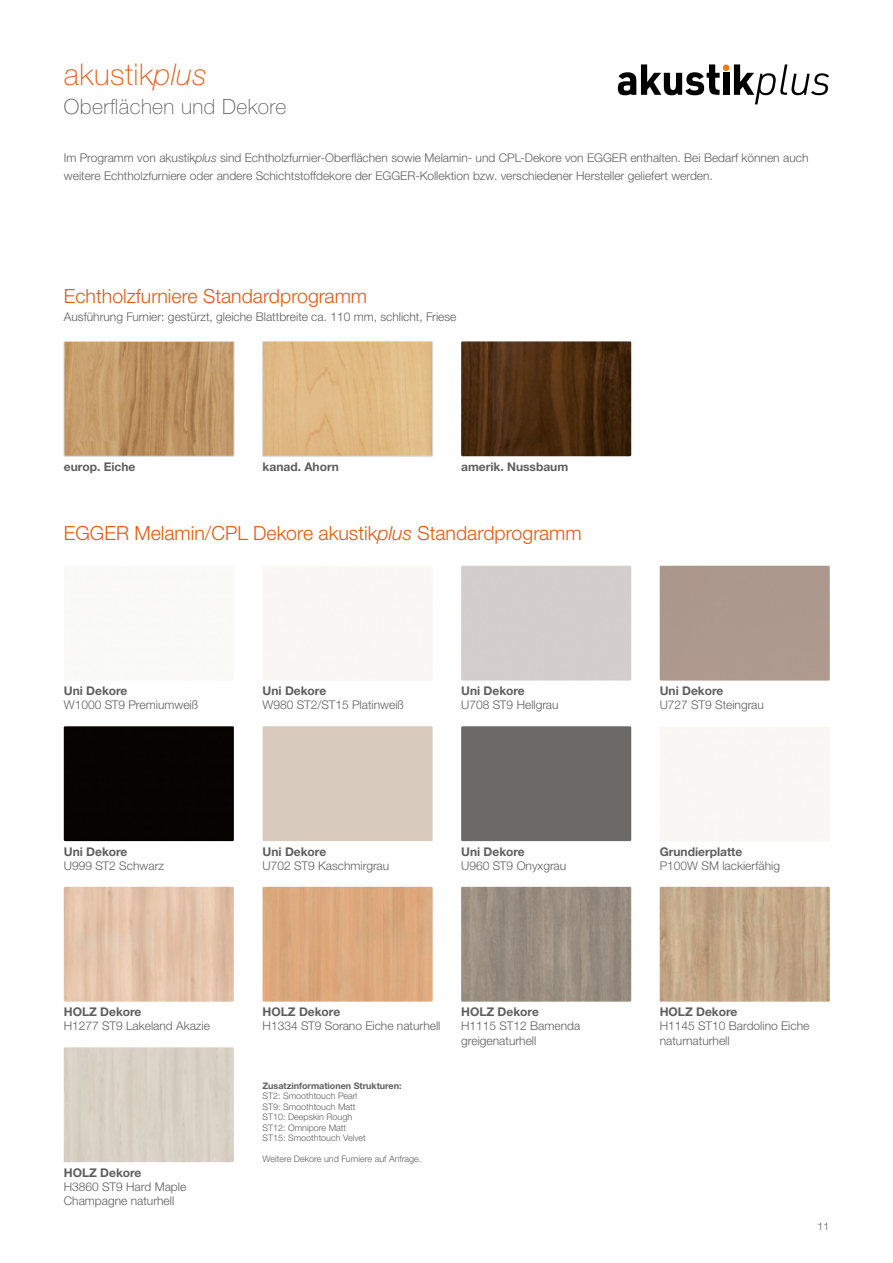
<style>
.page{position:relative;width:893px;height:1263px;background:#fff}
.page>*{position:absolute;margin:0;border:0;box-sizing:border-box;transform-origin:0 0}
.Kapitel{font:100 30px "Helvetica Neue LTW1 G";letter-spacing:.02em;color:#ea580c}
.Kapitel_Untertitel{font:100 21px "Helvetica Neue LTW1 G";letter-spacing:.02em;color:#5f5e5e}
.ÜB_Produkte{font:300 19.5px "Helvetica Neue LTW1 G";color:#ea580c}
.Fließtext{font:300 12px/18px "Helvetica Neue LTW1 G";color:#5f5e5e}
.Bildtext_Dekor_light{font:300 12px/14.4px "Helvetica Neue LTW1 G";color:#5f5e5e}
.Bildtext_Dekor_fett{font:700 12px "Helvetica Neue LTW1 G";color:#5f5e5e}
.t1{font:300 10.5px "Helvetica Neue LTW1 G";color:#5f5e5e}
.Kleingedrucktes{font:300 9px "Helvetica Neue LTW1 G";color:#5f5e5e}
.Kleingedrucktes-2{font:700 9px "Helvetica Neue LTW1 G";color:#5f5e5e}
.s1{font-style:italic}
</style>
<div class="page">
<img style="left:66px;top:343px;width:166px;height:111px">
<div style="left:64px;top:341px;width:170px;height:115px;border:1px solid #dadada"></div>
<div style="left:64px;top:726px;width:170px;height:115px;background:#060301"></div>
<img style="left:64px;top:887px;width:170px;height:115px">
<img style="left:264px;top:343px;width:167px;height:111px">
<div style="left:262px;top:341px;width:171px;height:115px;border:1px solid #dadada"></div>
<div style="left:263px;top:726px;width:170px;height:115px;background:#d8cbbe"></div>
<img style="left:263px;top:887px;width:170px;height:115px">
<img style="left:461px;top:341px;width:170px;height:115px">
<div style="left:461px;top:726px;width:170px;height:115px;background:#6b6a69"></div>
<img style="left:461px;top:887px;width:170px;height:115px">
<div style="left:660px;top:566px;width:170px;height:114px;background:#ad998e"></div>
<img style="left:660px;top:887px;width:170px;height:115px">
<svg style="left:618px;top:64px;width:102px;height:31px"></svg>
<div style="left:723px;top:73px;width:6px;height:22px;background:#000"></div>
<svg style="left:734px;top:64px;width:95px;height:40px"></svg>
<div style="left:723px;top:64px;width:6px;height:7px;background:#ef791b;border-radius:50%"></div>
<p class="Kapitel" style="left:64px;top:57px;width:144px">akustik<span class="s1">plus</span></p>
<p class="Kapitel_Untertitel" style="left:64px;top:94px;width:224px">Oberflächen und Dekore</p>
<p class="Fließtext" style="left:64px;top:149px;width:746px">Im Programm von akustik<span class="s1">plus</span> sind Echtholzfurnier-Oberflächen sowie Melamin- und CPL-Dekore von EGGER enthalten. Bei Bedarf können auch weitere Echtholzfurniere oder andere Schichtstoffdekore der EGGER-Kollektion bzw. verschiedener Hersteller geliefert werden.</p>
<p class="ÜB_Produkte" style="left:64px;top:284px;width:305px">Echtholzfurniere Standardprogramm</p>
<p class="Fließtext" style="left:64px;top:308px;width:394px">Ausführung Furnier: gestürzt, gleiche Blattbreite ca. 110 mm, schlicht, Friese</p>
<p class="Bildtext_Dekor_fett" style="left:64px;top:459px;width:73px">europ. Eiche</p>
<p class="Bildtext_Dekor_fett" style="left:263px;top:459px;width:78px">kanad. Ahorn</p>
<p class="Bildtext_Dekor_fett" style="left:461px;top:459px;width:109px">amerik. Nussbaum</p>
<p class="ÜB_Produkte" style="left:64px;top:521px;width:519px">EGGER Melamin/CPL Dekore akustik<span class="s1">plus</span> Standardprogramm</p>
<p class="Bildtext_Dekor_fett" style="left:64px;top:683px;width:65px">Uni Dekore</p>
<p class="Bildtext_Dekor_light" style="left:64px;top:698px;width:136px">W1000 ST9 Premiumweiß</p>
<p class="Bildtext_Dekor_fett" style="left:263px;top:683px;width:65px">Uni Dekore</p>
<p class="Bildtext_Dekor_light" style="left:263px;top:698px;width:143px">W980 ST2/ST15 Platinweiß</p>
<p class="Bildtext_Dekor_fett" style="left:461px;top:683px;width:65px">Uni Dekore</p>
<p class="Bildtext_Dekor_light" style="left:461px;top:698px;width:99px">U708 ST9 Hellgrau</p>
<p class="Bildtext_Dekor_fett" style="left:660px;top:683px;width:65px">Uni Dekore</p>
<p class="Bildtext_Dekor_light" style="left:660px;top:698px;width:106px">U727 ST9 Steingrau</p>
<p class="Bildtext_Dekor_fett" style="left:64px;top:844px;width:65px">Uni Dekore</p>
<p class="Bildtext_Dekor_light" style="left:64px;top:858px;width:102px">U999 ST2 Schwarz</p>
<p class="Bildtext_Dekor_fett" style="left:263px;top:844px;width:65px">Uni Dekore</p>
<p class="Bildtext_Dekor_light" style="left:263px;top:858px;width:128px">U702 ST9 Kaschmirgrau</p>
<p class="Bildtext_Dekor_fett" style="left:461px;top:844px;width:65px">Uni Dekore</p>
<p class="Bildtext_Dekor_light" style="left:461px;top:858px;width:107px">U960 ST9 Onyxgrau</p>
<p class="Bildtext_Dekor_fett" style="left:660px;top:844px;width:84px">Grundierplatte</p>
<p class="Bildtext_Dekor_light" style="left:660px;top:859px;width:122px">P100W SM lackierfähig</p>
<p class="Bildtext_Dekor_fett" style="left:64px;top:1004px;width:79px">HOLZ Dekore</p>
<p class="Bildtext_Dekor_light" style="left:64px;top:1019px;width:148px">H1277 ST9 Lakeland Akazie</p>
<p class="Bildtext_Dekor_fett" style="left:263px;top:1004px;width:79px">HOLZ Dekore</p>
<p class="Bildtext_Dekor_light" style="left:263px;top:1019px;width:179px">H1334 ST9 Sorano Eiche naturhell</p>
<p class="Bildtext_Dekor_fett" style="left:461px;top:1004px;width:79px">HOLZ Dekore</p>
<p class="Bildtext_Dekor_light" style="left:461px;top:1019px;width:121px">H1115 ST12 Bamenda</p>
<p class="Bildtext_Dekor_light" style="left:461px;top:1033px;width:77px">greigenaturhell</p>
<p class="Bildtext_Dekor_fett" style="left:660px;top:1004px;width:79px">HOLZ Dekore</p>
<p class="Bildtext_Dekor_light" style="left:660px;top:1019px;width:151px">H1145 ST10 Bardolino Eiche naturnaturhell</p>
<p class="Kleingedrucktes-2" style="left:263px;top:1080px;width:141px">Zusatzinformationen Strukturen:</p>
<p class="Kleingedrucktes" style="left:263px;top:1090px;width:96px">ST2: Smoothtouch Pearl</p>
<p class="Kleingedrucktes" style="left:263px;top:1101px;width:95px">ST9: Smoothtouch Matt</p>
<p class="Kleingedrucktes" style="left:263px;top:1111px;width:91px">ST10: Deepskin Rough</p>
<p class="Kleingedrucktes" style="left:263px;top:1122px;width:85px">ST12: Omnipore Matt</p>
<p class="Kleingedrucktes" style="left:263px;top:1132px;width:105px">ST15: Smoothtouch Velvet</p>
<p class="Kleingedrucktes" style="left:263px;top:1153px;width:160px">Weitere Dekore und Furniere auf Anfrage.</p>
<p class="Bildtext_Dekor_fett" style="left:64px;top:1165px;width:79px">HOLZ Dekore</p>
<p class="Bildtext_Dekor_light" style="left:64px;top:1179px;width:124px">H3860 ST9 Hard Maple</p>
<p class="Bildtext_Dekor_light" style="left:64px;top:1194px;width:112px">Champagne naturhell</p>
<p class="t1" style="left:817px;top:1220px;width:13px">11</p>
</div>
